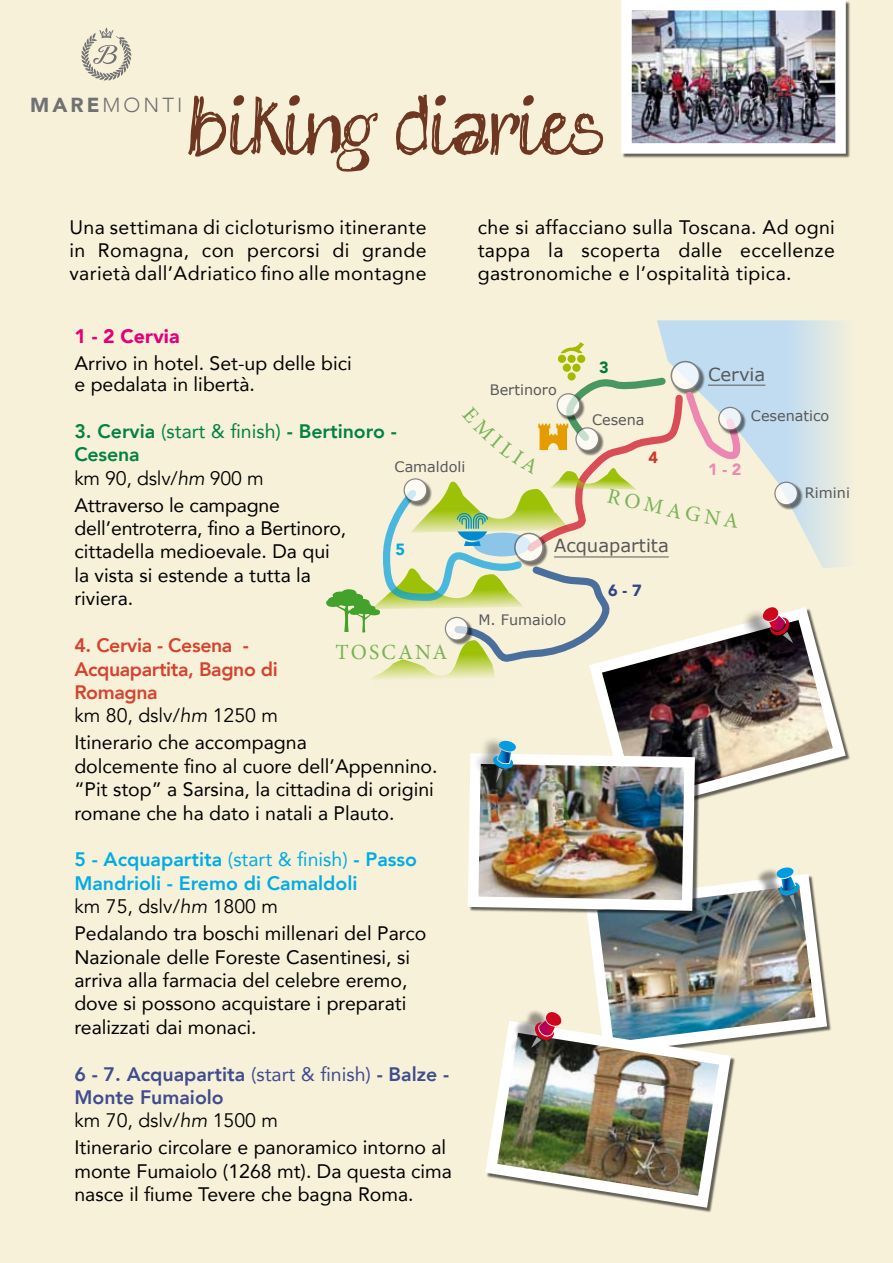
<style>
.page{position:relative;width:893px;height:1263px;background:#f8f1da}
.page>*{position:absolute;margin:0;border:0;box-sizing:border-box;transform-origin:0 0}
.t1{font:84px "sketch me FREE version";color:#6e3721}
.t2{font:21.6px "Minion Pro";letter-spacing:.1em;color:#78b355}
.t3{font:300 20.25px "Avenir";letter-spacing:.15em;color:#707172}
.t4{font:19.5px/23.4px "Avenir";color:#000}
.t5{font:800 19.5px/23.4px "Avenir";color:#00ace5}
.t6{font:800 19.5px/23.4px "Avenir";color:#3f4c8f}
.t7{font:800 19.5px/23.4px "Avenir";letter-spacing:-.02em;color:#d34430}
.t8{font:800 19.5px/23.4px "Avenir";color:#008242}
.t9{font:900 19.5px "Avenir";color:#e2007a}
.t10{font:18px "Verdana";color:#58585a}
.t11{font:900 16.2px "Avenir";color:#31448a}
.t12{font:900 16.2px "Avenir";color:#ed87b2}
.t13{font:900 16.2px "Avenir";color:#007d3b}
.t14{font:900 16.2px "Avenir";color:#d13629}
.t15{font:900 16.2px "Avenir";color:#00a7e3}
.t16{font:14.4px "Verdana";color:#58585a}
.s1{font-weight:900}
.s2{font-weight:400}
.s3{font-weight:400;color:#000}
.s4{font-weight:400;font-style:italic;color:#000}
</style>
<div class="page">
<svg style="left:821px;top:947px;width:10px;height:85px"></svg>
<svg style="left:644px;top:1202px;width:69px;height:11px"></svg>
<img style="left:595px;top:607px;width:255px;height:160px">
<div style="left:622px;top:1px;width:229px;height:158px;background:#000;opacity:.6"></div>
<img style="left:632px;top:11px;width:203px;height:132px">
<div style="left:621px;top:0;width:225px;height:154px;border:10px solid #fff"></div>
<svg style="left:657px;top:320px;width:187px;height:248px"></svg>
<hr style="left:708px;top:385px;width:57px;height:1px;background:#58585a">
<div style="left:775px;top:483px;width:28px;height:27px;background:#000;opacity:.75"></div>
<svg style="left:775px;top:482px;width:22px;height:23px"></svg>
<div style="left:774px;top:482px;width:24px;height:23px;border:1px solid #58585a;border-radius:50%"></div>
<div style="left:740px;top:607px;width:44px;height:50px;background:#000;opacity:.4"></div>
<svg style="left:762px;top:607px;width:31px;height:36px"></svg>
<img style="left:468px;top:740px;width:353px;height:462px">
<svg style="left:81px;top:27px;width:50px;height:54px"></svg>
<svg style="left:326px;top:342px;width:425px;height:347px"></svg>
<p class="t3" style="left:30px;top:93px;width:154px"><span class="s1">MARE</span>MONTI</p>
<h1 class="t1" style="left:189px;top:94px;width:415px">biking diaries</h1>
<p class="t4" style="left:69px;top:215px;width:359px;text-align:justify">Una settimana di cicloturismo itinerante in Romagna, con percorsi di grande varietà dall’Adriatico fino alle montagne</p>
<p class="t4" style="left:478px;top:215px;width:359px;text-align:justify">che si affacciano sulla Toscana. Ad ogni tappa la scoperta dalle eccellenze gastronomiche e l’ospitalità tipica.</p>
<p class="t9" style="left:74px;top:320px;width:107px">1 - 2 Cervia</p>
<p class="t4" style="left:74px;top:352px;width:279px;line-height:21px">Arrivo in hotel. Set-up delle bici e pedalata in libertà.</p>
<p class="t8" style="left:74px;top:419px;width:324px">3. Cervia <span class="s2">(start &amp; finish)</span> - Bertinoro -<br>Cesena<br><span class="s3">km 90, dslv/</span><span class="s4">hm</span> <span class="s3">900 m</span></p>
<p class="t4" style="left:74px;top:493px;width:273px">Attraverso le campagne dell’entroterra, fino a Bertinoro, cittadella medioevale. Da qui la vista si estende a tutta la riviera.</p>
<p class="t7" style="left:74px;top:634px;width:205px">4. Cervia - Cesena -<br>Acquapartita, Bagno di<br>Romagna<br><span class="s3">km 80, dslv/</span><span class="s4">hm</span> <span class="s3">1250 m</span></p>
<p class="t4" style="left:74px;top:730px;width:365px">Itinerario che accompagna<br>dolcemente fino al cuore dell’Appennino. “Pit stop” a Sarsina, la cittadina di origini romane che ha dato i natali a Plauto.</p>
<p class="t5" style="left:74px;top:848px;width:344px">5 - Acquapartita <span class="s2">(start &amp; finish)</span> - Passo<br>Mandrioli - Eremo di Camaldoli<br><span class="s3">km 75, dslv/</span><span class="s4">hm</span> <span class="s3">1800 m</span></p>
<p class="t4" style="left:74px;top:921px;width:353px">Pedalando tra boschi millenari del Parco Nazionale delle Foreste Casentinesi, si arriva alla farmacia del celebre eremo, dove si possono acquistare i preparati realizzati dai monaci.</p>
<p class="t6" style="left:74px;top:1062px;width:376px">6 - 7. Acquapartita <span class="s2">(start &amp; finish)</span> - Balze -<br>Monte Fumaiolo<br><span class="s3">km 70, dslv/</span><span class="s4">hm</span> <span class="s3">1500 m</span></p>
<p class="t4" style="left:74px;top:1135px;width:379px">Itinerario circolare e panoramico intorno al monte Fumaiolo (1268 mt). Da questa cima nasce il fiume Tevere che bagna Roma.</p>
<p class="t16" style="left:395px;top:458px;width:72px">Camaldoli</p>
<p class="t15" style="left:395px;top:536px;width:11px">5</p>
<p class="t2" style="left:335px;top:638px;width:113px">TOSCANA</p>
<p class="t16" style="left:490px;top:380px;width:68px">Bertinoro</p>
<p class="t13" style="left:599px;top:354px;width:11px">3</p>
<p class="t16" style="left:592px;top:411px;width:54px">Cesena</p>
<p class="t14" style="left:648px;top:443px;width:11px">4</p>
<p class="t10" style="left:554px;top:534px;width:116px">Acquapartita</p>
<p class="t16" style="left:478px;top:611px;width:89px">M. Fumaiolo</p>
<p class="t11" style="left:608px;top:576px;width:35px">6 - 7</p>
<p class="t10" style="left:708px;top:363px;width:59px">Cervia</p>
<p class="t16" style="left:751px;top:407px;width:80px">Cesenatico</p>
<p class="t12" style="left:708px;top:455px;width:35px">1 - 2</p>
<p class="t16" style="left:805px;top:483px;width:46px">Rimini</p>
</div>
